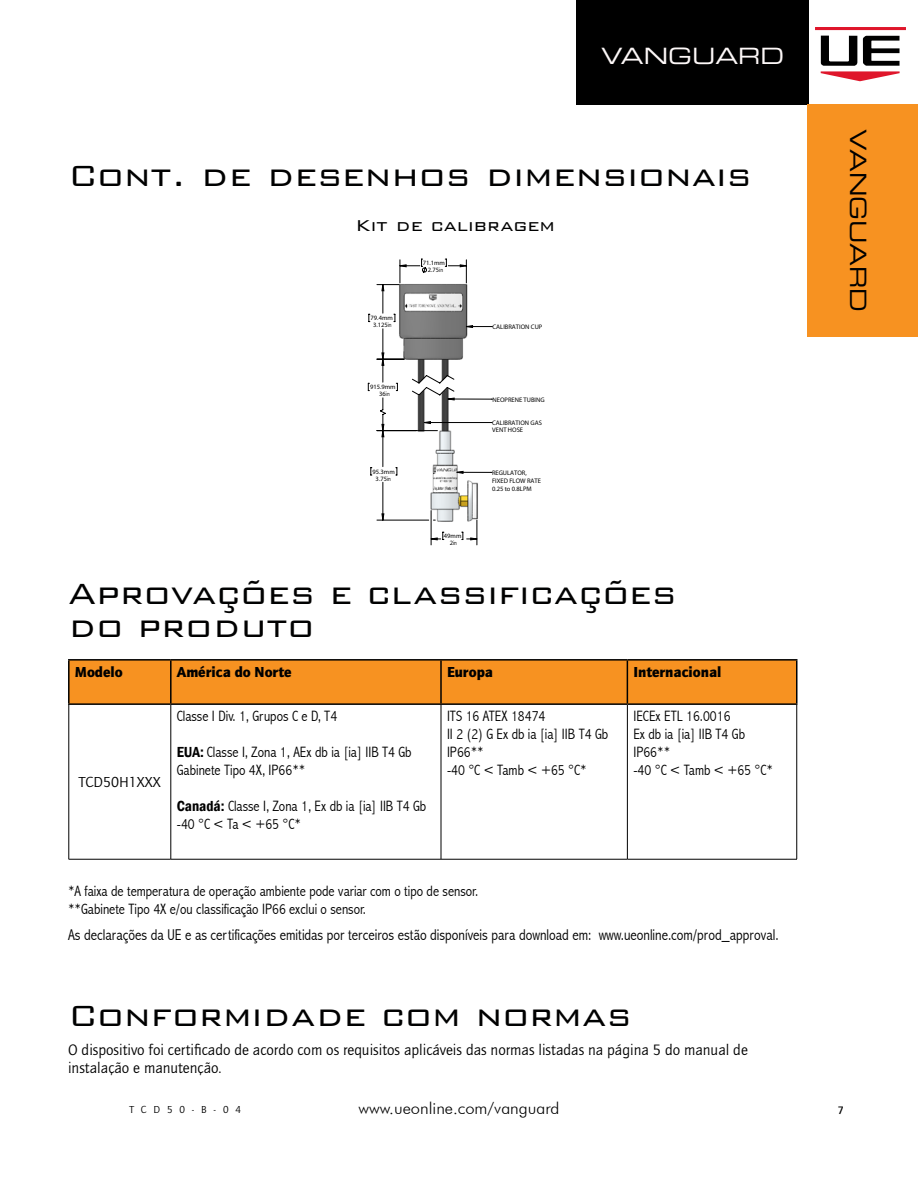
<style>
.page{position:relative;width:918px;height:1188px;background:#fff}
.page>*{position:absolute;margin:0;border:0;box-sizing:border-box;transform-origin:0 0}
.Bull_Cover{font:300 39px/33px "Bank Gothic BT";color:#000101}
.t1{font:22.5px "Eurostile Extended Two";color:#fdf8f8}
.t2{font:22.5px "Eurostile Extended Two";color:#000}
.Bull_Cover-2{font:300 21px "Bank Gothic BT";color:#000101}
.t3{font:300 16.5px "Futura BT";color:#000}
.t4{font:15.6px/18.8px "Quay Sans ITC";color:#000}
.t5{font:300 condensed 15.6px "Abadi";color:#000}
.t6{font:300 condensed 15px/18px "Abadi";color:#000}
.t7{font:900 15px "Quay Sans ITC";color:#000}
.t8{font:15px "Quay Sans ITC";color:#000}
.t9{font:11.25px "Quay Sans Md ITC SC900";color:#000}
.t10{font:10.5px "Quay Sans ITC Book SC900";letter-spacing:.65em;color:#000}
.t11{font:6.6px/7.2px "Arial";color:#000;text-align:center}
.s1{font-family:"Abadi";font-weight:300;font-stretch:condensed}
.s2{font-family:"Franklin Gothic";font-weight:600}
</style>
<div class="page">
<hr style="left:815px;top:27px;width:91px;height:3px;background:#df162b">
<svg style="left:821px;top:36px;width:79px;height:45px"></svg>
<div style="left:577px;top:0;width:232px;height:105px;background:#000"></div>
<div style="left:808px;top:105px;width:110px;height:232px;background:#f79221"></div>
<div style="left:70px;top:661px;width:726px;height:42px;background:#f79221"></div>
<hr style="left:69px;top:705px;width:1px;height:154px;background:#000">
<hr style="left:171px;top:705px;width:1px;height:154px;background:#000">
<hr style="left:441px;top:705px;width:1px;height:154px;background:#000">
<hr style="left:627px;top:705px;width:1px;height:154px;background:#000">
<hr style="left:796px;top:705px;width:1px;height:154px;background:#000">
<hr style="left:69px;top:859px;width:102px;height:1px;background:#000">
<hr style="left:171px;top:859px;width:270px;height:1px;background:#000">
<hr style="left:441px;top:859px;width:186px;height:1px;background:#000">
<hr style="left:627px;top:859px;width:170px;height:1px;background:#000">
<hr style="left:68px;top:659px;width:103px;height:2px;background:#000">
<hr style="left:68px;top:661px;width:2px;height:42px;background:#000">
<hr style="left:68px;top:703px;width:103px;height:2px;background:#000">
<hr style="left:171px;top:659px;width:270px;height:2px;background:#000">
<hr style="left:170px;top:661px;width:2px;height:42px;background:#000">
<hr style="left:171px;top:703px;width:270px;height:2px;background:#000">
<hr style="left:441px;top:659px;width:186px;height:2px;background:#000">
<hr style="left:440px;top:661px;width:2px;height:42px;background:#000">
<hr style="left:441px;top:703px;width:186px;height:2px;background:#000">
<hr style="left:627px;top:659px;width:171px;height:2px;background:#000">
<hr style="left:627px;top:661px;width:1px;height:42px;background:#000">
<hr style="left:796px;top:661px;width:2px;height:42px;background:#000">
<hr style="left:627px;top:703px;width:171px;height:2px;background:#000">
<svg style="left:368px;top:259px;width:125px;height:286px"></svg>
<h2 class="t1" style="left:601px;top:40px;width:185px">VANGUARD</h2>
<p class="Bull_Cover" style="left:68px;top:158px;width:685px">Cont. de desenhos dimensionais</p>
<p class="Bull_Cover-2" style="left:355px;top:214px;width:201px">Kit de calibragem</p>
<p class="t11" style="left:371px;top:314px;width:24px">79.4mm<br>3.125<span class="s1">in</span></p>
<p class="t11" style="left:370px;top:383px;width:27px">915.9mm<br>36<span class="s1">in</span></p>
<p class="t11" style="left:423px;top:259px;width:24px">71.1mm<br>2.75<span class="s1">in</span></p>
<p class="t11" style="left:373px;top:468px;width:24px">95.3mm<br>3.75<span class="s1">in</span></p>
<p class="t11" style="left:444px;top:532px;width:19px">49mm<br>2<span class="s1">in</span></p>
<p class="t11" style="left:493px;top:323px;width:51px">CALIBRATION CUP</p>
<p class="t11" style="left:493px;top:396px;width:54px">NEOPRENE TUBING</p>
<p class="t11" style="left:492px;top:419px;width:51px;line-height:6.6px;text-align:left">CALIBRATION GAS<br>VENT HOSE</p>
<p class="t11" style="left:492px;top:469px;width:50px;line-height:7.9px;text-align:left">REGULATOR,<br>FIXED FLOW RATE<br>0.25 to 0.8LPM</p>
<p class="Bull_Cover" style="left:68px;top:576px;width:610px">Aprovações e classificações do produto</p>
<p class="t7" style="left:75px;top:663px;width:50px">Modelo</p>
<p class="t7" style="left:177px;top:663px;width:116px">América do Norte</p>
<p class="t7" style="left:447px;top:663px;width:48px">Europa</p>
<p class="t7" style="left:633px;top:663px;width:90px">Internacional</p>
<p class="t8" style="left:79px;top:774px;width:84px">TCD50H1XXX</p>
<p class="t6" style="left:177px;top:707px;width:162px">Classe I Div. 1, Grupos C e D, T4</p>
<p class="t6" style="left:177px;top:743px;width:236px"><span class="s2">EUA:</span> Classe I, Zona 1, AEx db ia [ia] IIB T4 Gb<br>Gabinete Tipo 4X, IP66**</p>
<p class="t6" style="left:177px;top:797px;width:251px"><span class="s2">Canadá:</span> Classe I, Zona 1, Ex db ia [ia] IIB T4 Gb</p>
<p class="t6" style="left:177px;top:815px;width:126px">-40 °C &lt; Ta &lt; +65 °C*</p>
<p class="t6" style="left:447px;top:707px;width:100px">ITS 16 ATEX 18474</p>
<p class="t6" style="left:447px;top:725px;width:163px">II 2 (2) G Ex db ia [ia] IIB T4 Gb</p>
<p class="t6" style="left:447px;top:743px;width:38px">IP66**</p>
<p class="t6" style="left:447px;top:761px;width:141px">-40 °C &lt; Tamb &lt; +65 °C*</p>
<p class="t6" style="left:633px;top:707px;width:99px">IECEx ETL 16.0016</p>
<p class="t6" style="left:633px;top:725px;width:113px">Ex db ia [ia] IIB T4 Gb</p>
<p class="t6" style="left:633px;top:743px;width:38px">IP66**</p>
<p class="t6" style="left:633px;top:761px;width:141px">-40 °C &lt; Tamb &lt; +65 °C*</p>
<p class="t6" style="left:68px;top:882px;width:412px">*A faixa de temperatura de operação ambiente pode variar com o tipo de sensor.</p>
<p class="t6" style="left:68px;top:900px;width:299px">**Gabinete Tipo 4X e/ou classificação IP66 exclui o sensor.</p>
<p class="t5" style="left:68px;top:925px;width:712px">As declarações da UE e as certificações emitidas por terceiros estão disponíveis para download em: www.ueonline.com/prod_approval.</p>
<p class="Bull_Cover" style="left:68px;top:998px;width:565px">Conformidade com normas</p>
<p class="t4" style="left:68px;top:1040px;width:681px">O dispositivo foi certificado de acordo com os requisitos aplicáveis das normas listadas na página 5 do manual de instalação e manutenção.</p>
<h2 class="t2" style="left:874px;top:129px;width:185px;rotate:90deg">VANGUARD</h2>
<p class="t10" style="left:129px;top:1104px;width:113px">TCD50-B-04</p>
<p class="t3" style="left:358px;top:1098px;width:203px">www.ueonline.com/vanguard</p>
<p class="t9" style="left:838px;top:1104px;width:8px">7</p>
</div>
